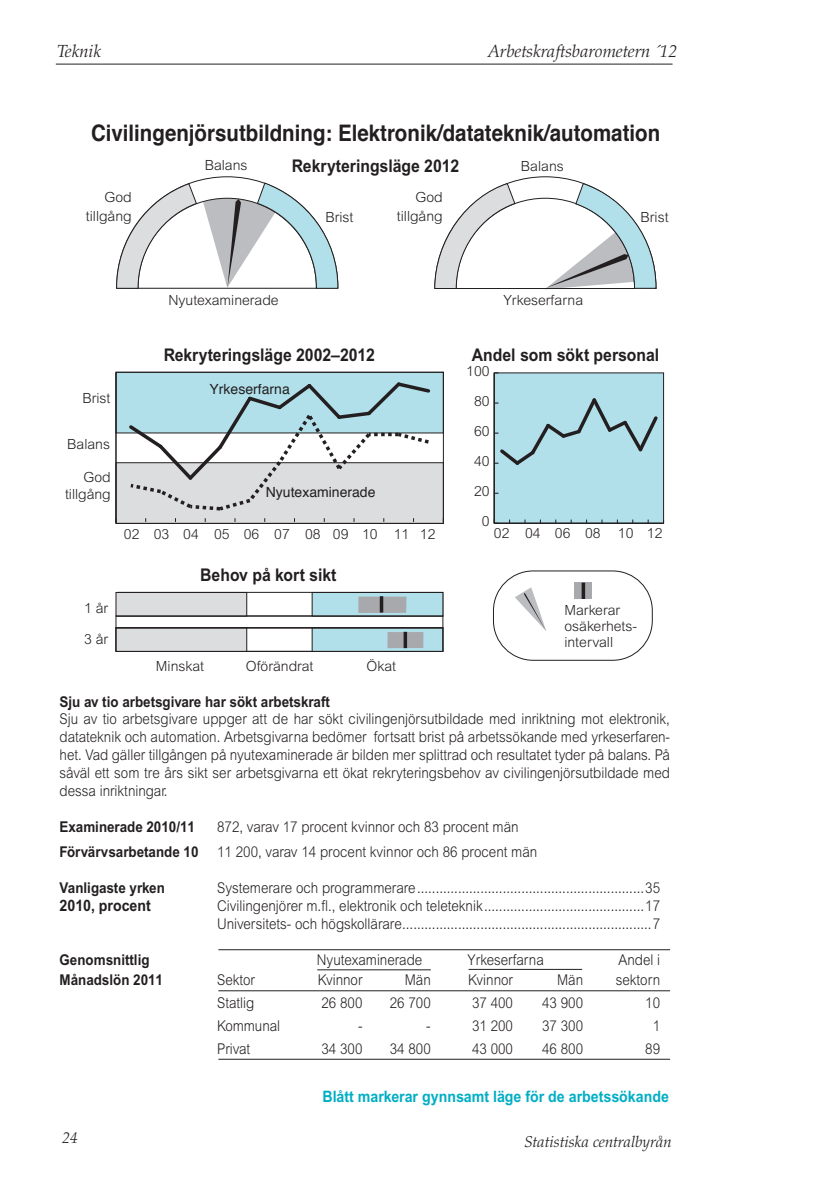
<style>
.page{position:relative;width:819px;height:1201px;background:#fff}
.page>*{position:absolute;margin:0;border:0;box-sizing:border-box;transform-origin:0 0}
.t1{font:700 22.75px "Helvetica";color:#231f20;scale:.9 1}
.t2{font:700 17.5px "Arial";color:#231f20;scale:.9 1}
.t3{font:italic 300 17.5px "Palatino";color:#231f20}
.Lönetab_rubrik{font:700 15.75px "Arial";color:#00aec5;scale:.9 1}
.t4{font:italic 300 15.75px "Palatino";color:#231f20}
.behovsbrödtext{font:700 15.75px "Arial";color:#231f20;scale:.9 1}
.behovsbrödtext-2{font:300 14.88px/17.8px "Arial";color:#231f20;text-align:justify;scale:.9 1}
.behovstext{font:700 14.88px "Arial";color:#231f20;scale:.9 1}
.behovsbrödtext-3{font:700 14.88px "Arial";color:#231f20;scale:.9 1}
.t5{font:300 14px/19.2px "Arial";color:#231f20;text-align:right}
.t6{font:14px "Helvetica";color:#231f20}
</style>
<div class="page">
<hr style="left:56px;top:64px;width:616px;height:1px;background:#231f20">
<hr style="left:218px;top:949px;width:452px;height:1px;background:#231f20">
<hr style="left:218px;top:990px;width:452px;height:1px;background:#231f20">
<hr style="left:218px;top:1058px;width:452px;height:1px;background:#231f20">
<hr style="left:317px;top:969px;width:114px;height:1px;background:#231f20">
<hr style="left:468px;top:969px;width:114px;height:1px;background:#231f20">
<div style="left:494px;top:373px;width:169px;height:150px;background:#b1e0ea"></div>
<div style="left:494px;top:372px;width:170px;height:151px;border:1px solid #231f20"></div>
<div style="left:116px;top:628px;width:131px;height:23px;background:#dcdddf"></div>
<div style="left:312px;top:628px;width:131px;height:23px;background:#b1e0ea"></div>
<div style="left:493px;top:570px;width:159px;height:90px;border:1px solid #231f20;border-radius:40px"></div>
<div style="left:117px;top:592px;width:326px;height:24px;border:1px solid #231f20"></div>
<div style="left:116px;top:592px;width:131px;height:24px;background:#dcdddf"></div>
<div style="left:116px;top:592px;width:131px;height:24px;border:1px solid #231f20"></div>
<div style="left:312px;top:592px;width:131px;height:24px;background:#b1e0ea"></div>
<div style="left:312px;top:592px;width:131px;height:24px;border:1px solid #231f20"></div>
<div style="left:358px;top:596px;width:48px;height:17px;background:#a8a9ad"></div>
<div style="left:116px;top:372px;width:327px;height:61px;background:#b1e0ea"></div>
<div style="left:116px;top:463px;width:327px;height:60px;background:#dcdddf"></div>
<div style="left:116px;top:627px;width:327px;height:24px;border:1px solid #231f20"></div>
<div style="left:116px;top:615px;width:327px;height:13px;border:1px solid #231f20"></div>
<svg style="left:126px;top:382px;width:306px;height:140px"></svg>
<div style="left:574px;top:582px;width:17px;height:17px;background:#a8a9ad"></div>
<svg style="left:581px;top:582px;width:4px;height:17px"></svg>
<svg style="left:515px;top:587px;width:31px;height:44px"></svg>
<div style="left:387px;top:632px;width:36px;height:16px;background:#a8a9ad"></div>
<svg style="left:403px;top:632px;width:4px;height:16px"></svg>
<div style="left:115px;top:372px;width:329px;height:152px;border:1px solid #231f20"></div>
<svg style="left:116px;top:176px;width:222px;height:113px"></svg>
<svg style="left:434px;top:177px;width:222px;height:112px"></svg>
<hr style="left:435px;top:288px;width:199px;height:1px;background:#231f20">
<hr style="left:494px;top:522px;width:169px;height:2px;background:#231f20">
<hr style="left:493px;top:373px;width:2px;height:150px;background:#231f20">
<svg style="left:493px;top:519px;width:5px;height:5px"></svg>
<svg style="left:495px;top:395px;width:163px;height:73px"></svg>
<hr style="left:380px;top:596px;width:3px;height:16px;background:#231f20">
<p class="t3" style="left:57px;top:41px;width:46px">Teknik</p>
<p class="t3" style="left:488px;top:41px;width:190px">Arbetskraftsbarometern ´12</p>
<p class="t1" style="left:91px;top:115px;width:634px">Civilingenjörsutbildning: Elektronik/datateknik/automation</p>
<p class="t5" style="left:86px;top:187px;width:47px">God tillgång</p>
<p class="t5" style="left:82px;top:388px;width:29px">Brist</p>
<p class="t5" style="left:67px;top:434px;width:44px">Balans</p>
<p class="t5" style="left:65px;top:468px;width:47px;line-height:16.8px">God tillgång</p>
<p class="t5" style="left:205px;top:156px;width:44px">Balans</p>
<p class="t2" style="left:292px;top:156px;width:188px">Rekryteringsläge 2012</p>
<p class="t5" style="left:325px;top:207px;width:29px">Brist</p>
<p class="t5" style="left:397px;top:187px;width:47px">God tillgång</p>
<p class="t5" style="left:521px;top:156px;width:44px">Balans</p>
<p class="t5" style="left:168px;top:290px;width:112px">Nyutexaminerade</p>
<p class="t5" style="left:503px;top:291px;width:81px">Yrkeserfarna</p>
<p class="t5" style="left:640px;top:207px;width:29px">Brist</p>
<p class="t2" style="left:164px;top:345px;width:236px">Rekryteringsläge 2002–2012</p>
<p class="t2" style="left:472px;top:345px;width:209px">Andel som sökt personal</p>
<p class="t5" style="left:466px;top:361px;width:25px">100</p>
<p class="t6" style="left:210px;top:378px;width:82px">Yrkeserfarna</p>
<p class="t6" style="left:266px;top:481px;width:111px">Nyutexaminerade</p>
<p class="t5" style="left:474px;top:391px;width:17px">80</p>
<p class="t5" style="left:474px;top:421px;width:17px">60</p>
<p class="t5" style="left:474px;top:451px;width:17px">40</p>
<p class="t5" style="left:474px;top:481px;width:17px">20</p>
<p class="t5" style="left:481px;top:512px;width:9px">0</p>
<p class="t5" style="left:124px;top:524px;width:313px">02 03 04 05 06 07 08 09 10 11 12</p>
<p class="t5" style="left:494px;top:523px;width:170px">02 04 06 08 10 12</p>
<p class="t5" style="left:84px;top:598px;width:26px">1 år</p>
<p class="t5" style="left:84px;top:629px;width:26px">3 år</p>
<p class="t2" style="left:200px;top:564px;width:153px">Behov på kort sikt</p>
<p class="t5" style="left:156px;top:656px;width:50px">Minskat</p>
<p class="t5" style="left:246px;top:656px;width:69px">Oförändrat</p>
<p class="t5" style="left:366px;top:656px;width:31px">Ökat</p>
<p class="t5" style="left:564px;top:602px;width:74px;line-height:15.8px;text-align:left">Markerar osäkerhets&shy;intervall</p>
<p class="behovstext" style="left:60px;top:692px;width:302px">Sju av tio arbetsgivare har sökt arbetskraft</p>
<p class="behovsbrödtext-2" style="left:60px;top:710px;width:679px">Sju av tio arbetsgivare uppger att de har sökt civilingenjörsutbildade med inriktning mot elektronik, datateknik och automation. Arbetsgivarna bedömer fortsatt brist på arbetssökande med yrkeserfaren&shy;het. Vad gäller tillgången på nyutexaminerade är bilden mer splittrad och resultatet tyder på balans. På såväl ett som tre års sikt ser arbetsgivarna ett ökat rekryteringsbehov av civilingenjörsutbildade med dessa inriktningar.</p>
<p class="behovstext" style="left:60px;top:817px;width:152px">Examinerade 2010/11</p>
<p class="behovsbrödtext-2" style="left:217px;top:817px;width:336px">872, varav 17 procent kvinnor och 83 procent män</p>
<p class="behovstext" style="left:60px;top:843px;width:156px">Förvärvsarbetande 10</p>
<p class="behovsbrödtext-2" style="left:217px;top:842px;width:357px">11 200, varav 14 procent kvinnor och 86 procent män</p>
<p class="behovsbrödtext-3" style="left:60px;top:878px;width:119px">Vanligaste yrken</p>
<p class="behovsbrödtext-2" style="left:217px;top:878px;width:493px">Systemerare och programmerare.............................................................35</p>
<p class="behovsbrödtext" style="left:60px;top:896px;width:103px">2010, procent</p>
<p class="behovsbrödtext-2" style="left:217px;top:897px;width:493px">Civilingenjörer m.fl., elektronik och teleteknik...........................................17</p>
<p class="behovsbrödtext-2" style="left:217px;top:915px;width:493px">Universitets- och högskollärare...................................................................7</p>
<p class="behovsbrödtext-3" style="left:60px;top:951px;width:102px">Genomsnittlig</p>
<p class="behovsbrödtext-2" style="left:317px;top:950px;width:119px">Nyutexaminerade</p>
<p class="behovsbrödtext-2" style="left:467px;top:950px;width:86px">Yrkeserfarna</p>
<p class="behovsbrödtext-2" style="left:618px;top:950px;width:48px">Andel i</p>
<p class="behovsbrödtext-3" style="left:60px;top:971px;width:116px">Månadslön 2011</p>
<p class="behovsbrödtext-2" style="left:217px;top:971px;width:44px">Sektor</p>
<p class="behovsbrödtext-2" style="left:318px;top:971px;width:51px">Kvinnor</p>
<p class="behovsbrödtext-2" style="left:404px;top:971px;width:30px">Män</p>
<p class="behovsbrödtext-2" style="left:468px;top:971px;width:51px">Kvinnor</p>
<p class="behovsbrödtext-2" style="left:557px;top:971px;width:30px">Män</p>
<p class="behovsbrödtext-2" style="left:615px;top:971px;width:51px">sektorn</p>
<p class="behovsbrödtext-2" style="left:217px;top:994px;width:43px">Statlig</p>
<p class="behovsbrödtext-2" style="left:321px;top:994px;width:47px">26 800</p>
<p class="behovsbrödtext-2" style="left:390px;top:994px;width:47px">26 700</p>
<p class="behovsbrödtext-2" style="left:472px;top:994px;width:47px">37 400</p>
<p class="behovsbrödtext-2" style="left:542px;top:994px;width:47px">43 900</p>
<p class="behovsbrödtext-2" style="left:645px;top:994px;width:18px">10</p>
<p class="behovsbrödtext-2" style="left:217px;top:1016px;width:72px">Kommunal</p>
<p class="behovsbrödtext-2" style="left:358px;top:1016px;width:6px">-</p>
<p class="behovsbrödtext-2" style="left:426px;top:1016px;width:6px">-</p>
<p class="behovsbrödtext-2" style="left:472px;top:1016px;width:47px">31 200</p>
<p class="behovsbrödtext-2" style="left:542px;top:1016px;width:47px">37 300</p>
<p class="behovsbrödtext-2" style="left:652px;top:1016px;width:10px">1</p>
<p class="behovsbrödtext-2" style="left:217px;top:1039px;width:38px">Privat</p>
<p class="behovsbrödtext-2" style="left:321px;top:1039px;width:47px">34 300</p>
<p class="behovsbrödtext-2" style="left:390px;top:1039px;width:47px">34 800</p>
<p class="behovsbrödtext-2" style="left:472px;top:1039px;width:47px">43 000</p>
<p class="behovsbrödtext-2" style="left:542px;top:1039px;width:47px">46 800</p>
<p class="behovsbrödtext-2" style="left:645px;top:1039px;width:18px">89</p>
<p class="Lönetab_rubrik" style="left:322px;top:1087px;width:386px">Blått markerar gynnsamt läge för de arbetssökande</p>
<p class="t4" style="left:62px;top:1128px;width:17px">24</p>
<p class="t4" style="left:524px;top:1132px;width:149px">Statistiska centralbyrån</p>
</div>
